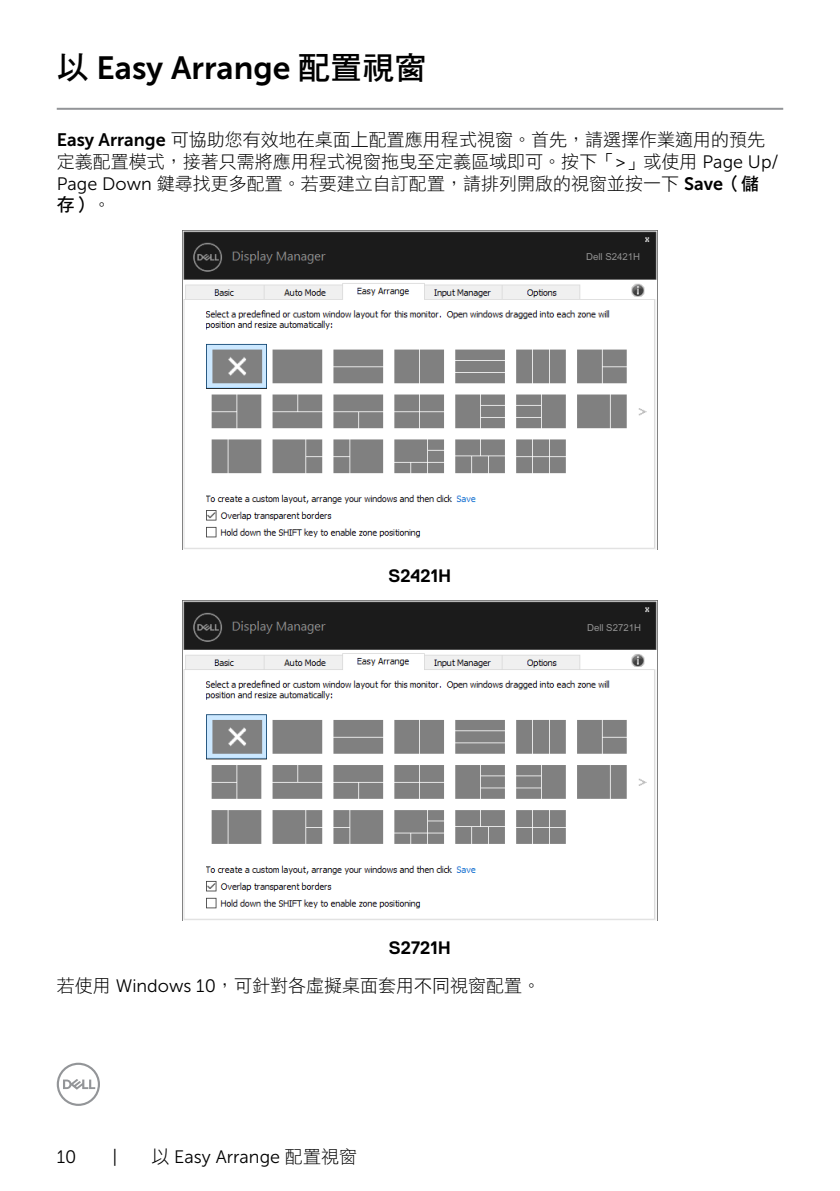
<style>
.page{position:relative;width:840px;height:1191px;background:#fff}
.page>*{position:absolute;margin:0;border:0;box-sizing:border-box;transform-origin:0 0}
.t1{font:32px "Museo Sans For Dell 700";color:#000}
.t2{font:18px/21.6px "DF Hei Std W3";color:#000}
.t3{font:18px "Museo Sans For Dell 300";color:#000}
.t4{font:700 18px "Dell Replica";color:#000}
.t5{font:18px "DF Hei Std W7";color:#000}
.t6{font:9.6px "Arial";color:#939393}
.s1{font-family:"DF Hei Std W7"}
.s2{font-family:"Museo Sans For Dell 700"}
.s3{font-family:"Museo Sans For Dell 300"}
.s4{font-family:"DF Hei Std W3"}
</style>
<div class="page">
<svg style="left:57px;top:1062px;width:43px;height:44px"></svg>
<hr style="left:57px;top:108px;width:725px;height:2px;background:#939598">
<img style="left:182px;top:230px;width:475px;height:320px">
<div style="left:539px;top:251px;width:103px;height:11px;background:#1b1b1b"></div>
<img style="left:182px;top:601px;width:475px;height:319px">
<div style="left:539px;top:621px;width:103px;height:11px;background:#1b1b1b"></div>
<h1 class="t1" style="left:57px;top:51px;width:371px"><span class="s1">以</span> Easy Arrange <span class="s1">配置視窗</span></h1>
<p class="t2" style="left:57px;top:129px;width:723px"><span class="s2">Easy Arrange</span> 可協助您有效地在桌面上配置應用程式視窗。首先，請選擇作業適用的預先定義配置模式，接著只需將應用程式視窗拖曳至定義區域即可。按下「<span class="s3">&gt;</span>」或使用 <span class="s3">Page Up/<br>Page Down</span> 鍵尋找更多配置。若要建立自訂配置，請排列開啟的視窗並按一下 <span class="s2">Save</span><span class="s1">（儲</span></p>
<p class="t5" style="left:57px;top:195px;width:55px">存）<span class="s4">。</span></p>
<p class="t6" style="left:586px;top:251px;width:55px">Dell S2421H</p>
<p class="t4" style="left:388px;top:565px;width:64px">S2421H</p>
<p class="t6" style="left:586px;top:622px;width:55px">Dell S2721H</p>
<p class="t4" style="left:388px;top:938px;width:64px">S2721H</p>
<p class="t2" style="left:57px;top:974px;width:485px">若使用 <span class="s3">Windows 10</span>，可針對各虛擬桌面套用不同視窗配置。</p>
<p class="t3" style="left:57px;top:1146px;width:21px">10</p>
<p class="t3" style="left:112px;top:1146px;width:6px">|</p>
<p class="t3" style="left:151px;top:1146px;width:207px"><span class="s4">以</span> Easy Arrange <span class="s4">配置視窗</span></p>
</div>
